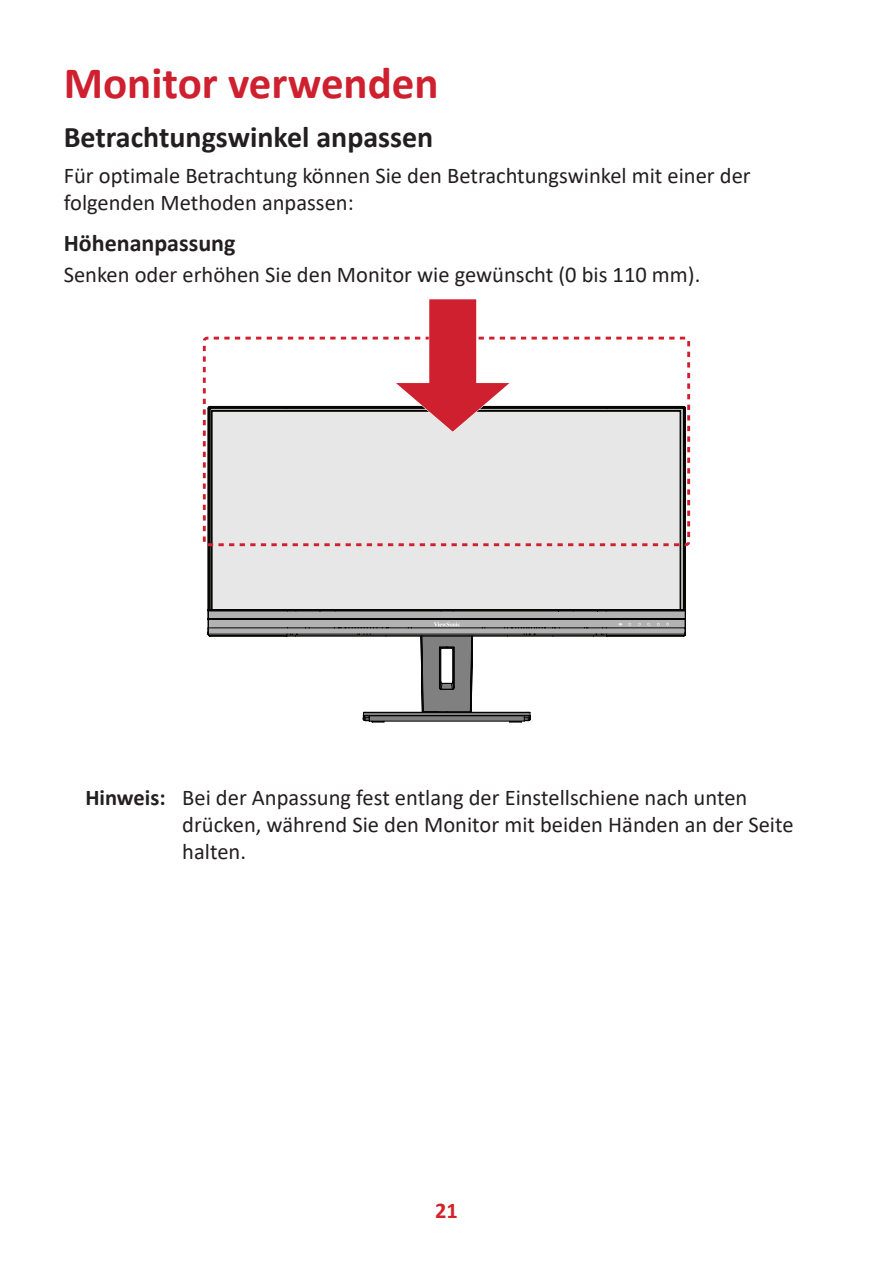
<style>
.page{position:relative;width:893px;height:1263px;background:#fff}
.page>*{position:absolute;margin:0;border:0;box-sizing:border-box;transform-origin:0 0}
.t1{font:700 45px "Calibri";color:#cf202f}
.t2{font:700 30px "Calibri";color:#231f20}
.t3{font:700 24px "Calibri";color:#231f20}
.t4{font:22.5px/27px "Calibri";color:#231f20}
.t5{font:700 22.5px "Calibri";color:#d1232a}
.s1{font-weight:700}
</style>
<div class="page">
<svg style="left:208px;top:548px;width:477px;height:172px"></svg>
<svg style="left:434px;top:622px;width:26px;height:4px"></svg>
<svg style="left:203px;top:336px;width:487px;height:212px"></svg>
<svg style="left:395px;top:299px;width:116px;height:133px"></svg>
<h1 class="t1" style="left:64px;top:52px;width:376px">Monitor verwenden</h1>
<h2 class="t2" style="left:64px;top:116px;width:371px">Betrachtungswinkel anpassen</h2>
<p class="t4" style="left:64px;top:161px;width:688px">Für optimale Betrachtung können Sie den Betrachtungswinkel mit einer der folgenden Methoden anpassen:</p>
<p class="t3" style="left:64px;top:226px;width:173px">Höhenanpassung</p>
<p class="t4" style="left:64px;top:260px;width:638px">Senken oder erhöhen Sie den Monitor wie gewünscht (0 bis 110 mm).</p>
<p class="t4" style="left:182px;top:783px;width:613px;text-indent:-97px"><span class="s1">Hinweis:</span> Bei der Anpassung fest entlang der Einstellschiene nach unten drücken, während Sie den Monitor mit beiden Händen an der Seite halten.</p>
<p class="t5" style="left:435px;top:1194px;width:24px">21</p>
</div>
